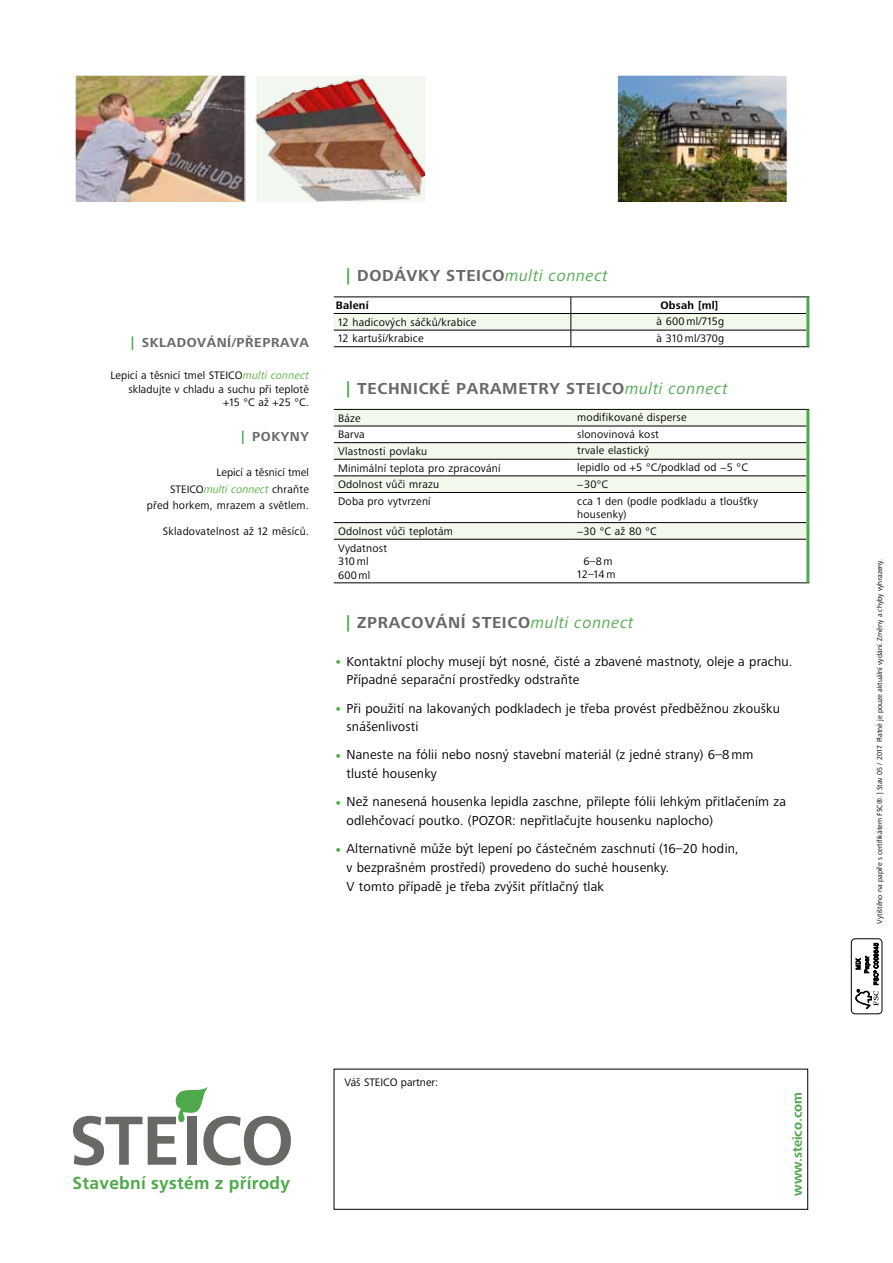
<style>
.page{position:relative;width:893px;height:1263px;background:#fff}
.page>*{position:absolute;margin:0;border:0;box-sizing:border-box;transform-origin:0 0}
.t1{font:700 17.4px "Frutiger CE";letter-spacing:.015em;color:#4da94a}
.t2{font:700 16.5px "Frutiger Next Pro";letter-spacing:.04em;color:#6a6864}
.t3{font:italic 16.5px "Frutiger Next Pro";letter-spacing:.04em;color:#4da94a}
.t4{font:13.5px/18.8px "Frutiger Next Pro";letter-spacing:.01em;color:#000}
.t5{font:700 13.5px "Frutiger Next Pro";letter-spacing:.04em;color:#6a6864}
.t6{font:700 13.5px "Frutiger Next Pro";color:#4da94a}
.t7{font:11.25px/13.5px "Frutiger Next Pro";letter-spacing:.02em;color:#000}
.t8{font:11.25px "Frutiger Next Pro";color:#000}
.t9{font:700 11.25px "Frutiger Next Pro";letter-spacing:.02em;color:#000}
.t10{font:7.5px "Frutiger Next Pro";color:#000}
.s1{color:#4da94a}
.s2{font-style:italic;color:#5dad48}
.s3{font-weight:400;font-style:italic;color:#4da94a}
.s4{font-weight:700;font-style:normal;color:#6a6864}
.s5{font-size:16.5px;color:#4da94a}
</style>
<div class="page">
<img style="left:257px;top:76px;width:167px;height:125px">
<div style="left:255px;top:74px;width:171px;height:129px;border:1px solid #fff"></div>
<img style="left:76px;top:76px;width:168px;height:125px">
<div style="left:74px;top:74px;width:172px;height:129px;border:1px solid #fff"></div>
<img style="left:619px;top:76px;width:167px;height:125px">
<div style="left:617px;top:74px;width:171px;height:129px;border:1px solid #fff"></div>
<svg style="left:73px;top:1086px;width:218px;height:79px"></svg>
<hr style="left:334px;top:346px;width:237px;height:1px;background:#000">
<hr style="left:806px;top:297px;width:3px;height:16px;background:#4da94a">
<svg style="left:334px;top:297px;width:473px;height:49px"></svg>
<hr style="left:571px;top:346px;width:238px;height:1px;background:#000">
<hr style="left:806px;top:313px;width:3px;height:17px;background:#4da94a">
<hr style="left:806px;top:330px;width:3px;height:16px;background:#4da94a">
<svg style="left:334px;top:410px;width:472px;height:129px;fill:#f3f8ed"></svg>
<hr style="left:334px;top:409px;width:237px;height:1px;background:#000">
<hr style="left:571px;top:409px;width:238px;height:1px;background:#000">
<hr style="left:334px;top:426px;width:237px;height:1px;background:#000">
<hr style="left:571px;top:426px;width:235px;height:1px;background:#000">
<hr style="left:334px;top:442px;width:237px;height:1px;background:#000">
<hr style="left:334px;top:459px;width:237px;height:1px;background:#000">
<hr style="left:571px;top:459px;width:235px;height:1px;background:#000">
<hr style="left:334px;top:476px;width:237px;height:1px;background:#000">
<hr style="left:571px;top:476px;width:235px;height:1px;background:#000">
<hr style="left:334px;top:492px;width:237px;height:1px;background:#000">
<hr style="left:571px;top:492px;width:235px;height:1px;background:#000">
<hr style="left:334px;top:522px;width:237px;height:1px;background:#000">
<hr style="left:571px;top:522px;width:235px;height:1px;background:#000">
<hr style="left:334px;top:539px;width:237px;height:1px;background:#000">
<hr style="left:571px;top:539px;width:235px;height:1px;background:#000">
<hr style="left:334px;top:583px;width:237px;height:1px;background:#000">
<hr style="left:571px;top:583px;width:238px;height:1px;background:#000">
<hr style="left:806px;top:410px;width:3px;height:16px;background:#4da94a">
<hr style="left:806px;top:426px;width:3px;height:17px;background:#4da94a">
<hr style="left:806px;top:459px;width:3px;height:17px;background:#4da94a">
<hr style="left:806px;top:476px;width:3px;height:16px;background:#4da94a">
<hr style="left:806px;top:492px;width:3px;height:31px;background:#4da94a">
<hr style="left:806px;top:523px;width:3px;height:16px;background:#4da94a">
<hr style="left:806px;top:539px;width:3px;height:44px;background:#4da94a">
<hr style="left:571px;top:442px;width:235px;height:1px;background:#000">
<hr style="left:806px;top:443px;width:3px;height:16px;background:#4da94a">
<div style="left:851px;top:938px;width:31px;height:76px;border:1px solid #000;border-radius:4px"></div>
<svg style="left:855px;top:943px;width:23px;height:66px"></svg>
<p class="t5" style="left:131px;top:335px;width:179px"><span class="s1">|</span> SKLADOVÁNÍ/PŘEPRAVA</p>
<p class="t7" style="left:110px;top:369px;width:200px;text-align:right">Lepicí a těsnicí tmel STEICO<span class="s2">multi connect </span>skladujte v chladu a suchu při teplotě +15 °C až +25 °C.</p>
<p class="t5" style="left:242px;top:429px;width:69px"><span class="s1">|</span> POKYNY</p>
<p class="t7" style="left:147px;top:464px;width:164px;line-height:16.5px;text-align:right">Lepicí a těsnicí tmel<br>STEICO<span class="s2">multi connect</span> chraňte před horkem, mrazem a světlem.</p>
<p class="t7" style="left:163px;top:525px;width:147px">Skladovatelnost až 12 měsíců.</p>
<p class="t2" style="left:347px;top:266px;width:263px"><span class="s1">|</span> DODÁVKY STEICO<span class="s3">multi connect</span></p>
<p class="t9" style="left:336px;top:299px;width:34px">BALENÍ</p>
<p class="t9" style="left:660px;top:298px;width:60px">OBSAH [ML]</p>
<p class="t7" style="left:338px;top:315px;width:140px">12 hadicových sáčků/krabice</p>
<p class="t7" style="left:657px;top:315px;width:69px">à 600 ml/715g</p>
<p class="t7" style="left:338px;top:332px;width:87px">12 kartuší/krabice</p>
<p class="t7" style="left:657px;top:331px;width:69px">à 310 ml/370g</p>
<p class="t2" style="left:347px;top:379px;width:65px"><span class="s1">|</span> TECHNICKÉ</p>
<p class="t2" style="left:456px;top:379px;width:74px">PARAMETRY</p>
<p class="t3" style="left:566px;top:379px;width:163px"><span class="s4">STEICO</span>multi connect</p>
<p class="t7" style="left:338px;top:411px;width:24px">Báze</p>
<p class="t7" style="left:577px;top:411px;width:111px">modifikované disperse</p>
<p class="t7" style="left:338px;top:428px;width:28px">Barva</p>
<p class="t7" style="left:577px;top:427px;width:83px">slonovinová kost</p>
<p class="t7" style="left:338px;top:444px;width:91px">Vlastnosti povlaku</p>
<p class="t7" style="left:577px;top:444px;width:73px">trvale elastický</p>
<p class="t7" style="left:338px;top:461px;width:164px">Minimální teplota pro zpracování</p>
<p class="t7" style="left:577px;top:460px;width:172px">lepidlo od +5 °C/podklad od −5 °C</p>
<p class="t7" style="left:338px;top:478px;width:103px">Odolnost vůči mrazu</p>
<p class="t7" style="left:577px;top:477px;width:32px">−30°C</p>
<p class="t7" style="left:338px;top:494px;width:94px">Doba pro vytvrzení</p>
<p class="t7" style="left:577px;top:494px;width:182px">cca 1 den (podle podkladu a tloušťky housenky)</p>
<p class="t7" style="left:338px;top:524px;width:116px">Odolnost vůči teplotám</p>
<p class="t7" style="left:577px;top:524px;width:81px">−30 °C až 80 °C</p>
<p class="t7" style="left:338px;top:541px;width:51px">Vydatnost<br>310 ml<br>600 ml</p>
<p class="t7" style="left:577px;top:554px;width:40px;text-align:center">6–8 m<br>12–14 m</p>
<p class="t2" style="left:347px;top:613px;width:288px"><span class="s1">|</span> ZPRACOVÁNÍ STEICO<span class="s3">multi connect</span></p>
<p class="t4" style="left:347px;top:652px;width:447px;text-indent:-13px"><span class="s5">•</span> Kontaktní plochy musejí být nosné, čisté a zbavené mastnoty, oleje a prachu.<br>Případné separační prostředky odstraňte</p>
<p class="t4" style="left:347px;top:699px;width:435px;text-indent:-13px"><span class="s5">•</span> Při použití na lakovaných podkladech je třeba provést předběžnou zkoušku snášenlivosti</p>
<p class="t4" style="left:347px;top:746px;width:408px;text-indent:-13px"><span class="s5">•</span> Naneste na fólii nebo nosný stavební materiál (z jedné strany) 6–8 mm tlusté housenky</p>
<p class="t4" style="left:347px;top:792px;width:441px;text-indent:-13px"><span class="s5">•</span> Než nanesená housenka lepidla zaschne, přilepte fólii lehkým přitlačením za odlehčovací poutko. (POZOR: nepřitlačujte housenku naplocho)</p>
<p class="t4" style="left:347px;top:839px;width:394px;text-indent:-13px"><span class="s5">•</span> Alternativně může být lepení po částečném zaschnutí (16–20 hodin, v bezprašném prostředí) provedeno do suché housenky.<br>V tomto případě je třeba zvýšit přítlačný tlak</p>
<p class="t1" style="left:73px;top:1172px;width:219px">Stavební systém z přírody</p>
<p class="t8" style="left:344px;top:1076px;width:95px">Váš STEICO partner:</p>
<p class="t6" style="left:789px;top:1196px;width:106px;rotate:-90deg">WWW.STEICO.COM</p>
<p class="t10" style="left:875px;top:923px;width:366px;rotate:-90deg">Vytištěno na papíře s certifikátem FSC®. | Stav 05 / 2017. Platné je pouze aktuální vydání. Změny a chyby vyhrazeny.</p>
</div>
